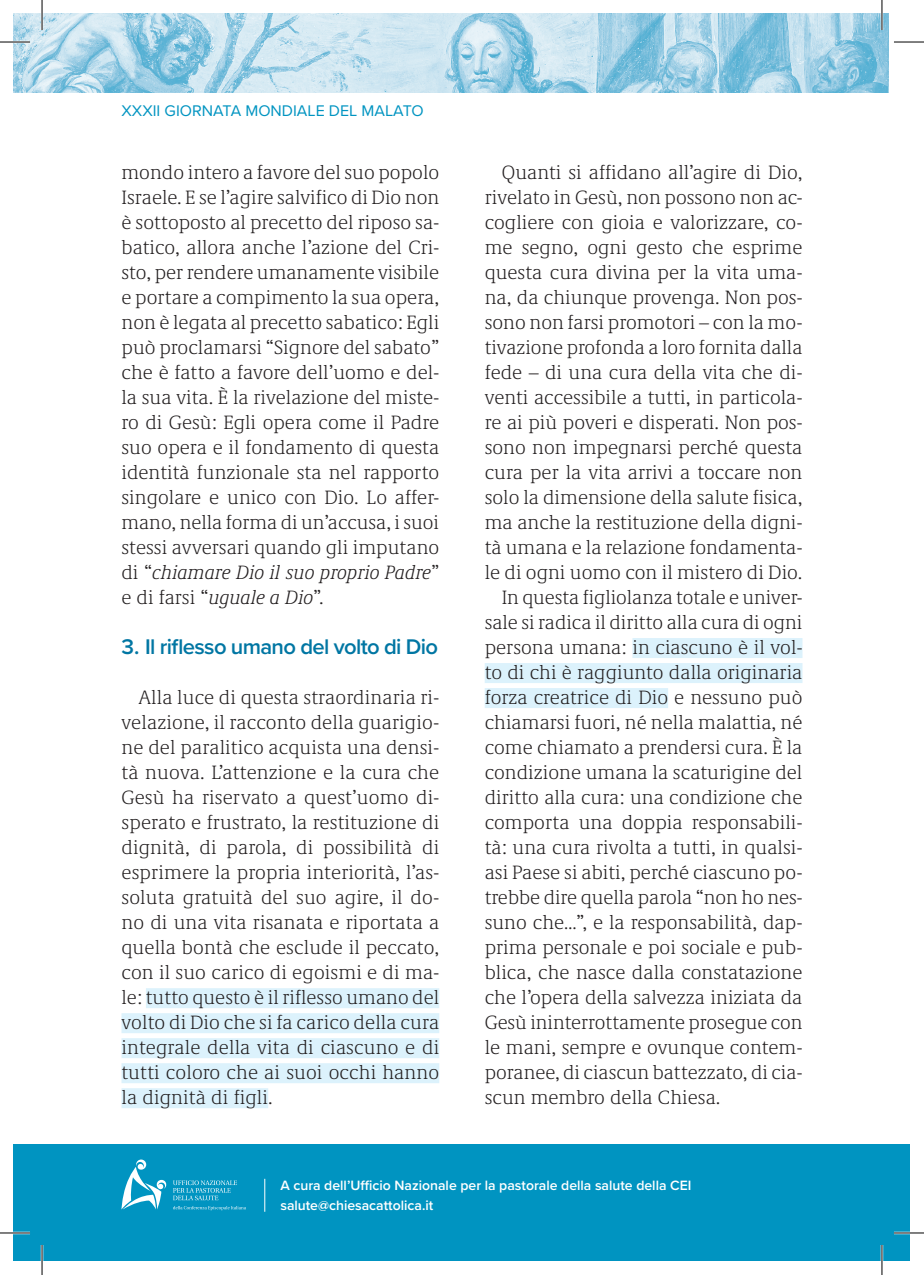
<style>
.page{position:relative;width:924px;height:1275px;background:#fff}
.page>*{position:absolute;margin:0;border:0;box-sizing:border-box;transform-origin:0 0}
.t1{font:600 22px "Proxima Nova";letter-spacing:-.03em;color:#0076a3}
.t2{font:300 20px/25px "Demos Next Pro";color:#231f20;text-align:justify}
.t3{font:16px "Proxima Nova";color:#0094c1}
.t4{font:600 14px/20px "Proxima Nova";color:#fff}
.s1{font-style:italic}
</style>
<div class="page">
<img style="left:14px;top:14px;width:874px;height:78px">
<div style="left:146px;top:988px;width:293px;height:20px;background:#dcf2fc"></div>
<div style="left:121px;top:1013px;width:318px;height:20px;background:#dcf2fc"></div>
<div style="left:121px;top:1038px;width:318px;height:20px;background:#dcf2fc"></div>
<div style="left:121px;top:1063px;width:318px;height:20px;background:#dcf2fc"></div>
<div style="left:121px;top:1088px;width:147px;height:20px;background:#dcf2fc"></div>
<div style="left:632px;top:638px;width:170px;height:20px;background:#dcf2fc"></div>
<div style="left:484px;top:663px;width:318px;height:20px;background:#dcf2fc"></div>
<div style="left:484px;top:688px;width:183px;height:20px;background:#dcf2fc"></div>
<div style="left:14px;top:1144px;width:895px;height:117px;background:#0094c1"></div>
<svg style="left:173px;top:1180px;width:64px;height:20px"></svg>
<svg style="left:173px;top:1206px;width:73px;height:4px"></svg>
<svg style="left:121px;top:1159px;width:46px;height:50px"></svg>
<hr style="left:264px;top:1178px;width:1px;height:33px;background:#fff">
<hr style="left:0;top:41px;width:30px;height:2px;background:#fff">
<hr style="left:0;top:1231px;width:30px;height:3px;background:#fff">
<hr style="left:893px;top:1231px;width:30px;height:3px;background:#fff">
<hr style="left:41px;top:0;width:2px;height:30px;background:#fff">
<hr style="left:41px;top:1245px;width:2px;height:30px;background:#fff">
<hr style="left:880px;top:0;width:2px;height:30px;background:#fff">
<hr style="left:880px;top:1245px;width:2px;height:30px;background:#fff">
<hr style="left:0;top:42px;width:30px;height:1px;background:#000">
<hr style="left:893px;top:42px;width:30px;height:1px;background:#000">
<hr style="left:0;top:1232px;width:30px;height:1px;background:#000">
<hr style="left:893px;top:1232px;width:30px;height:1px;background:#000">
<hr style="left:42px;top:0;width:1px;height:30px;background:#000">
<hr style="left:42px;top:1245px;width:1px;height:30px;background:#000">
<hr style="left:881px;top:0;width:1px;height:30px;background:#000">
<hr style="left:881px;top:1245px;width:1px;height:30px;background:#000">
<p class="t3" style="left:121px;top:98px;width:303px">XXXII GIORNATA MONDIALE DEL MALATO</p>
<p class="t2" style="left:121px;top:159px;width:319px">mondo intero a favore del suo popolo Israele. E se l’agire salvifico di Dio non è sottoposto al precetto del riposo sa&shy;batico, allora anche l’azione del Cri&shy;sto, per rendere umanamente visibile e portare a compimento la sua opera, non è legata al precetto sabatico: Egli può proclamarsi “Signore del sabato” che è fatto a favore dell’uomo e del&shy;la sua vita. È la rivelazione del miste&shy;ro di Gesù: Egli opera come il Padre suo opera e il fondamento di questa identità funzionale sta nel rapporto singolare e unico con Dio. Lo affer&shy;mano, nella forma di un’accusa, i suoi stessi avversari quando gli imputano di “<span class="s1">chiamare Dio il suo proprio Padre</span>” e di farsi “<span class="s1">uguale a Dio</span>”.</p>
<p class="t1" style="left:121px;top:630px;width:318px">3. Il riflesso umano del volto di Dio</p>
<p class="t2" style="left:121px;top:684px;width:319px;text-indent:17px">Alla luce di questa straordinaria ri&shy;velazione, il racconto della guarigio&shy;ne del paralitico acquista una densi&shy;tà nuova. L’attenzione e la cura che Gesù ha riservato a quest’uomo di&shy;sperato e frustrato, la restituzione di dignità, di parola, di possibilità di esprimere la propria interiorità, l’as&shy;soluta gratuità del suo agire, il do&shy;no di una vita risanata e riportata a quella bontà che esclude il peccato, con il suo carico di egoismi e di ma&shy;le: tutto questo è il riflesso umano del volto di Dio che si fa carico della cura integrale della vita di ciascuno e di tutti coloro che ai suoi occhi hanno la dignità di figli.</p>
<p class="t2" style="left:501px;top:159px;width:302px">Quanti si affidano all’agire di Dio,</p>
<p class="t2" style="left:484px;top:184px;width:319px">rivelato in Gesù, non possono non ac-</p>
<p class="t2" style="left:484px;top:209px;width:319px">cogliere con gioia e valorizzare, co-</p>
<p class="t2" style="left:484px;top:234px;width:319px">me segno, ogni gesto che esprime</p>
<p class="t2" style="left:484px;top:259px;width:319px">questa cura divina per la vita uma-</p>
<p class="t2" style="left:484px;top:284px;width:319px">na, da chiunque provenga. Non pos-</p>
<p class="t2" style="left:484px;top:309px;width:319px">sono non farsi promotori – con la mo-</p>
<p class="t2" style="left:484px;top:334px;width:319px">tivazione profonda a loro fornita dalla</p>
<p class="t2" style="left:484px;top:359px;width:319px">fede – di una cura della vita che di-</p>
<p class="t2" style="left:484px;top:384px;width:319px">venti accessibile a tutti, in particola-</p>
<p class="t2" style="left:484px;top:409px;width:319px">re ai più poveri e disperati. Non pos-</p>
<p class="t2" style="left:484px;top:434px;width:319px">sono non impegnarsi perché questa</p>
<p class="t2" style="left:484px;top:459px;width:319px">cura per la vita arrivi a toccare non</p>
<p class="t2" style="left:484px;top:484px;width:319px">solo la dimensione della salute fisica,</p>
<p class="t2" style="left:484px;top:509px;width:319px">ma anche la restituzione della digni-</p>
<p class="t2" style="left:484px;top:534px;width:319px">tà umana e la relazione fondamenta-</p>
<p class="t2" style="left:484px;top:559px;width:319px">le di ogni uomo con il mistero di Dio.</p>
<p class="t2" style="left:501px;top:584px;width:302px">In questa figliolanza totale e univer-</p>
<p class="t2" style="left:484px;top:609px;width:319px">sale si radica il diritto alla cura di ogni</p>
<p class="t2" style="left:484px;top:634px;width:319px">persona umana: in ciascuno è il vol-</p>
<p class="t2" style="left:484px;top:659px;width:319px">to di chi è raggiunto dalla originaria</p>
<p class="t2" style="left:484px;top:684px;width:319px">forza creatrice di Dio e nessuno può</p>
<p class="t2" style="left:484px;top:709px;width:319px">chiamarsi fuori, né nella malattia, né</p>
<p class="t2" style="left:484px;top:734px;width:319px">come chiamato a prendersi cura. È la</p>
<p class="t2" style="left:484px;top:759px;width:319px">condizione umana la scaturigine del</p>
<p class="t2" style="left:484px;top:784px;width:319px">diritto alla cura: una condizione che</p>
<p class="t2" style="left:484px;top:809px;width:319px">comporta una doppia responsabili-</p>
<p class="t2" style="left:484px;top:834px;width:319px">tà: una cura rivolta a tutti, in qualsi-</p>
<p class="t2" style="left:484px;top:859px;width:319px">asi Paese si abiti, perché ciascuno po-</p>
<p class="t2" style="left:484px;top:884px;width:319px">trebbe dire quella parola “non ho nes-</p>
<p class="t2" style="left:484px;top:909px;width:319px">suno che…”, e la responsabilità, dap-</p>
<p class="t2" style="left:484px;top:934px;width:319px">prima personale e poi sociale e pub-</p>
<p class="t2" style="left:484px;top:959px;width:319px">blica, che nasce dalla constatazione</p>
<p class="t2" style="left:484px;top:984px;width:319px">che l’opera della salvezza iniziata da</p>
<p class="t2" style="left:484px;top:1009px;width:319px">Gesù ininterrottamente prosegue con</p>
<p class="t2" style="left:484px;top:1034px;width:319px">le mani, sempre e ovunque contem-</p>
<p class="t2" style="left:484px;top:1059px;width:319px">poranee, di ciascun battezzato, di cia-</p>
<p class="t2" style="left:484px;top:1084px;width:237px">scun membro della Chiesa.</p>
<p class="t4" style="left:280px;top:1174px;width:412px">A cura dell’Ufficio Nazionale per la pastorale della salute della CEI salute@chiesacattolica.it</p>
</div>
